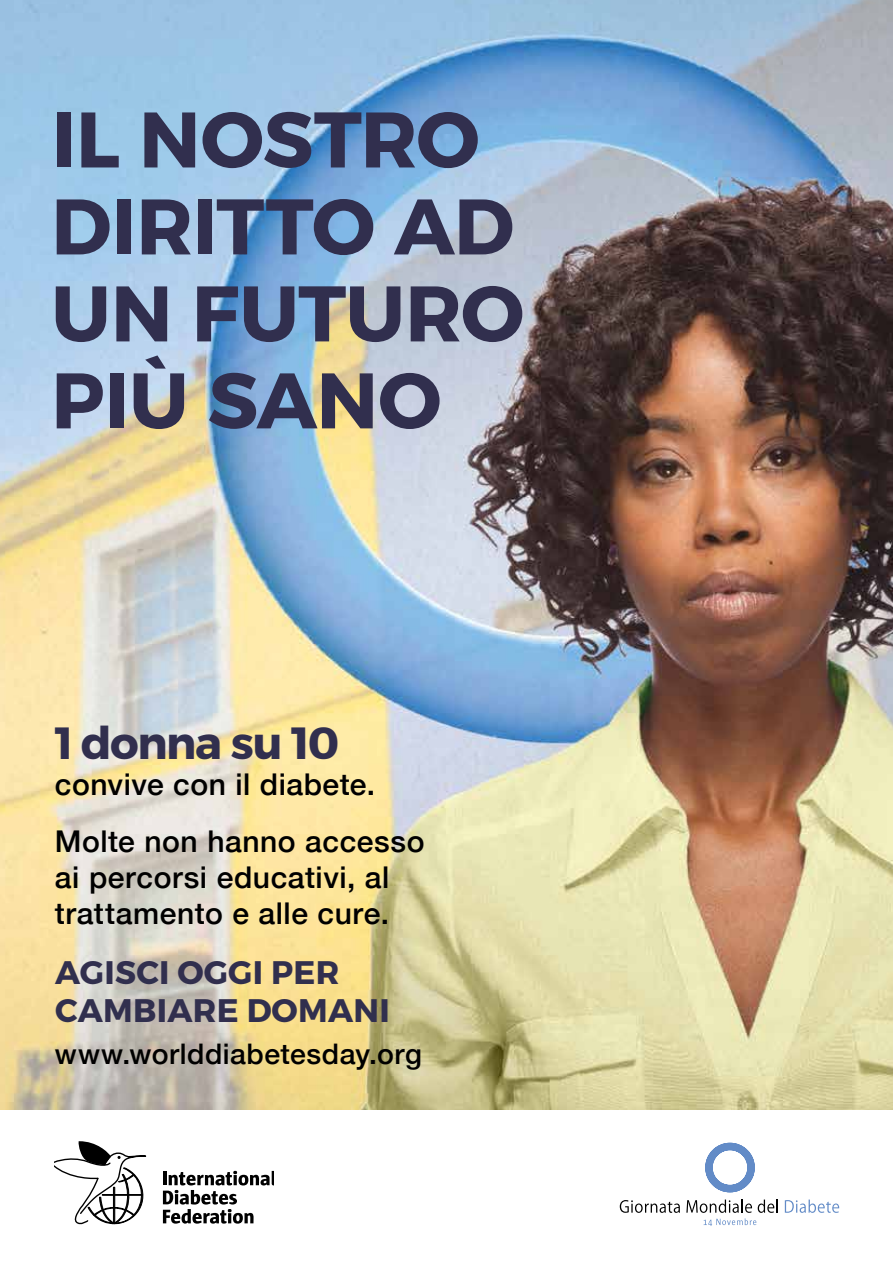
<style>
.page{position:relative;width:893px;height:1263px;background:#fff}
.page>*{position:absolute;margin:0;border:0;box-sizing:border-box;transform-origin:0 0}
.t1{font:700 78.6px/87px "Montserrat";letter-spacing:-.005em;color:#312f4e}
.t2{font:700 45px "Montserrat";letter-spacing:-.03em;color:#312f4e}
.t3{font:700 32.55px/38.2px "Montserrat";letter-spacing:.01em;color:#312f4e}
.t4{font:500 30px/57.3px "Helvetica Neue";letter-spacing:.02em;color:#000}
.t5{font:500 28.35px "Helvetica Neue";letter-spacing:.02em;color:#000}
</style>
<div class="page">
<svg style="left:54px;top:1141px;width:93px;height:84px"></svg>
<svg style="left:163px;top:1171px;width:110px;height:52px"></svg>
<svg style="left:705px;top:1143px;width:50px;height:49px"></svg>
<svg style="left:620px;top:1200px;width:60px;height:13px"></svg>
<svg style="left:785px;top:1199px;width:54px;height:14px"></svg>
<svg style="left:686px;top:1199px;width:92px;height:27px"></svg>
<img style="left:0;top:0;width:893px;height:1110px">
<h1 class="t1" style="left:51px;top:97px;width:474px">IL NOSTRO<br>DIRITTO AD<br>UN FUTURO<br>PIÙ SANO</h1>
<h2 class="t2" style="left:55px;top:715px;width:286px">1 donna su 10</h2>
<p class="t4" style="left:55px;top:753px;width:371px">convive con il diabete.<br>Molte non hanno accesso</p>
<p class="t4" style="left:55px;top:857px;width:336px;line-height:36px">ai percorsi educativi, al trattamento e alle cure.</p>
<p class="t3" style="left:55px;top:953px;width:336px">AGISCI OGGI PER<br>CAMBIARE DOMANI</p>
<p class="t5" style="left:55px;top:1031px;width:369px">www.worlddiabetesday.org</p>
</div>
